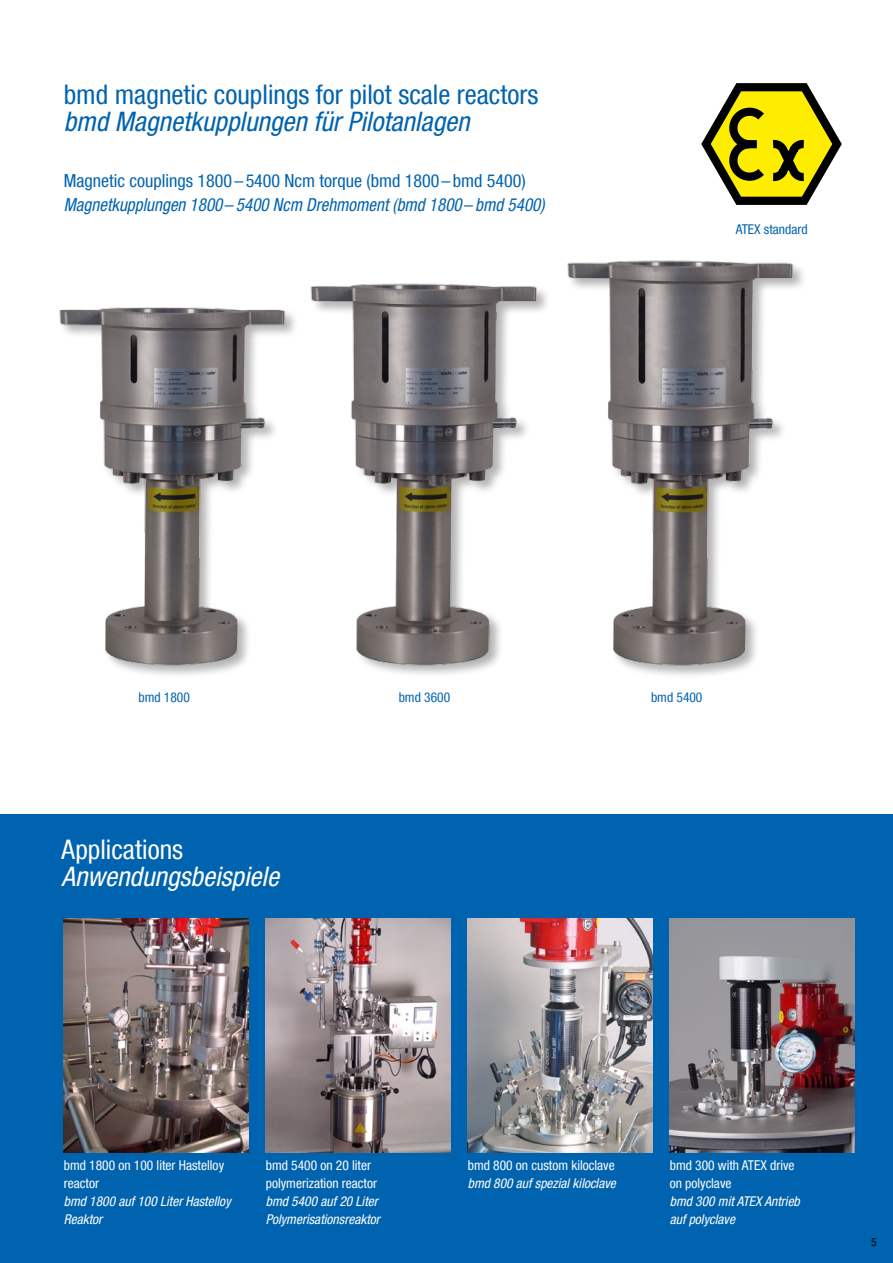
<style>
.page{position:relative;width:893px;height:1263px;background:#fff}
.page>*{position:absolute;margin:0;border:0;box-sizing:border-box;transform-origin:0 0}
.t1{font:condensed 27px "Helvetica Neue LT Com";color:#0063af}
.t2{font:italic condensed 27px "Helvetica Neue LT Com";color:#0063af}
.t3{font:italic condensed 27px "Helvetica Neue LT Com";color:#fff}
.t4{font:condensed 27px "Helvetica Neue LT Com";color:#fff}
.t5{font:condensed 18px/24px "Helvetica Neue LT Com";color:#0063af}
.t6{font:italic condensed 13.5px/18px "Helvetica Neue LT Com";color:#fff}
.t7{font:condensed 13.5px/18px "Helvetica Neue LT Com";color:#fff}
.t8{font:condensed 13.5px "Helvetica Neue LT Com";color:#0063af}
.t9{font:condensed 11.25px "Helvetica Neue LT Com";color:#000}
.s1{font-style:italic}
</style>
<div class="page">
<img style="left:59px;top:307px;width:195px;height:368px">
<img style="left:254px;top:283px;width:256px;height:392px">
<img style="left:510px;top:83px;width:332px;height:593px">
<div style="left:0;top:815px;width:893px;height:448px;background:#0063af"></div>
<img style="left:64px;top:918px;width:185px;height:234px">
<img style="left:468px;top:918px;width:185px;height:234px">
<img style="left:266px;top:918px;width:185px;height:234px">
<img style="left:670px;top:918px;width:185px;height:234px">
<h1 class="t1" style="left:64px;top:79px;width:476px">bmd magnetic couplings for pilot scale reactors</h1>
<h1 class="t2" style="left:64px;top:106px;width:407px">bmd Magnetkupplungen für Pilotanlagen</h1>
<h2 class="t5" style="left:64px;top:169px;width:482px">Magnetic couplings 1800 –5400 Ncm torque (bmd 1800 – bmd 5400)<br><span class="s1">Magnetkupplungen 1800</span> – <span class="s1">5400 Ncm Drehmoment (bmd 1800</span> –<span class="s1">bmd 5400)</span></h2>
<p class="t8" style="left:736px;top:221px;width:73px">ATEX standard</p>
<p class="t8" style="left:138px;top:689px;width:53px">bmd 1800</p>
<p class="t8" style="left:399px;top:689px;width:53px">bmd 3600</p>
<p class="t8" style="left:651px;top:689px;width:53px">bmd 5400</p>
<h1 class="t4" style="left:62px;top:834px;width:123px">Applications</h1>
<h1 class="t3" style="left:62px;top:861px;width:219px">Anwendungsbeispiele</h1>
<p class="t7" style="left:64px;top:1156px;width:162px">bmd 1800 on 100 liter Hastelloy reactor</p>
<p class="t6" style="left:64px;top:1192px;width:169px">bmd 1800 auf 100 Liter Hastelloy<br>Reaktor</p>
<p class="t7" style="left:266px;top:1156px;width:113px">bmd 5400 on 20 liter polymerization reactor</p>
<p class="t6" style="left:266px;top:1192px;width:116px">bmd 5400 auf 20 Liter<br>Polymerisationsreaktor</p>
<p class="t7" style="left:468px;top:1156px;width:148px">bmd 800 on custom kiloclave</p>
<p class="t6" style="left:468px;top:1174px;width:150px">bmd 800 auf spezial kiloclave</p>
<p class="t7" style="left:670px;top:1156px;width:126px">bmd 300 with ATEX drive on polyclave</p>
<p class="t6" style="left:670px;top:1192px;width:132px">bmd 300 mit ATEX Antrieb auf polyclave</p>
<p class="t9" style="left:871px;top:1235px;width:7px">5</p>
</div>
